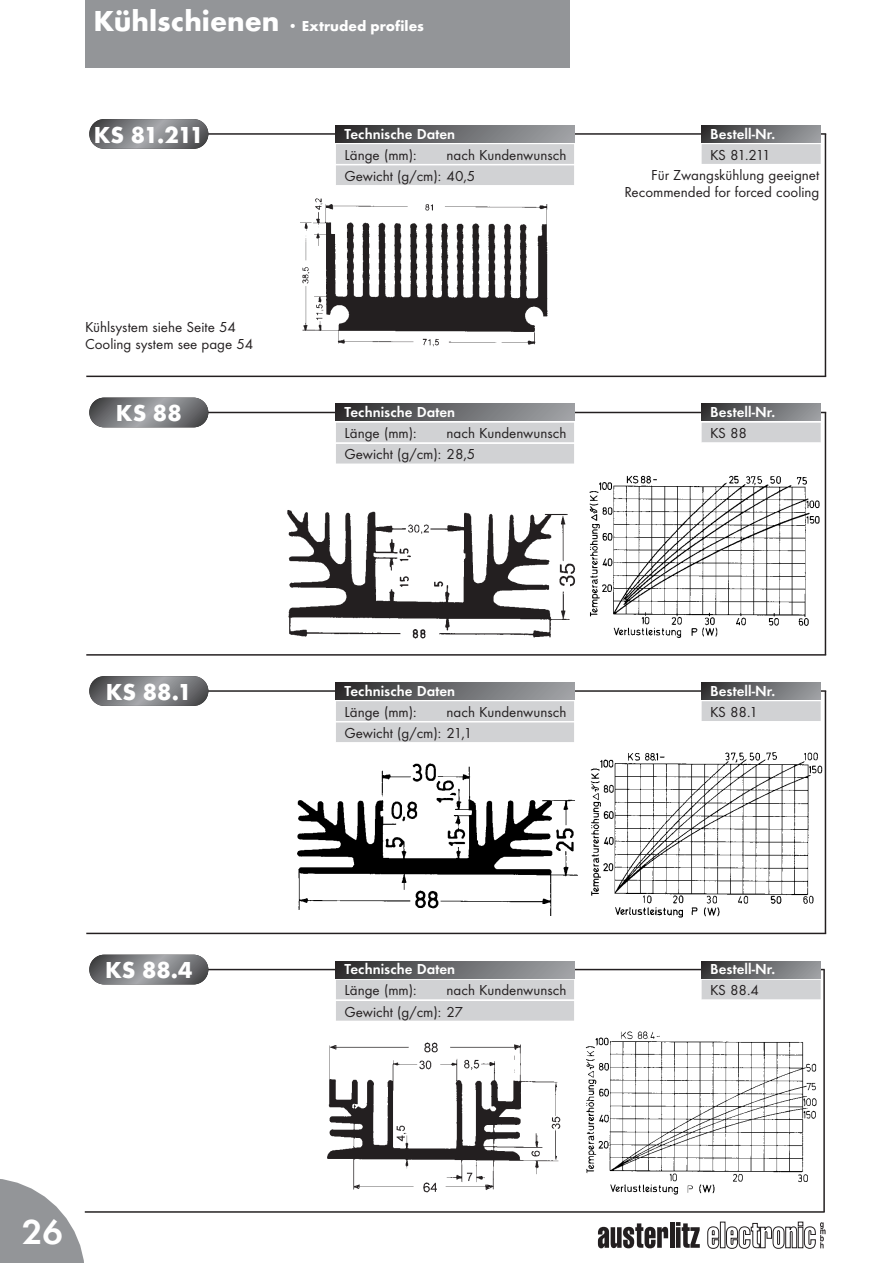
<style>
.page{position:relative;width:893px;height:1263px;background:#fff}
.page>*{position:absolute;margin:0;border:0;box-sizing:border-box;transform-origin:0 0}
.t1{font:600 36px "Futura T";color:#fff}
.t2{font:700 24px "Futura T";color:#fff}
.t3{font:15px/21.3px "Futura T";color:#231f20}
.t4{font:600 15px "Futura T";color:#fff}
.t5{font:700 15px "Futura T";color:#fff}
.s1{font-size:30px}
</style>
<div class="page">
<div style="left:85px;top:0;width:485px;height:68px;background:#939598"></div>
<svg style="left:0;top:1179px;width:85px;height:84px"></svg>
<svg style="left:598px;top:1223px;width:70px;height:25px"></svg>
<hr style="left:670px;top:1222px;width:4px;height:26px;background:#231f20">
<svg style="left:676px;top:1222px;width:24px;height:26px"></svg>
<svg style="left:707px;top:1226px;width:12px;height:23px"></svg>
<div style="left:720px;top:1222px;width:5px;height:26px;border:1px solid #231f20"></div>
<svg style="left:726px;top:1222px;width:99px;height:27px"></svg>
<div style="left:336px;top:144px;width:238px;height:20px;background:#d1d2d4"></div>
<div style="left:336px;top:165px;width:238px;height:20px;background:#d1d2d4"></div>
<hr style="left:99px;top:133px;width:727px;height:2px;background:#231f20">
<hr style="left:825px;top:134px;width:1px;height:242px;background:#231f20">
<hr style="left:86px;top:376px;width:740px;height:1px;background:#231f20">
<div style="left:336px;top:125px;width:238px;height:17px;background:linear-gradient(to right,#2f2f30,#a2a5a9)"></div>
<div style="left:702px;top:144px;width:119px;height:20px;background:#d1d2d4"></div>
<svg style="left:89px;top:119px;width:119px;height:30px"></svg>
<svg style="left:89px;top:119px;width:119px;height:30px;background:#7a7b7e"></svg>
<div style="left:702px;top:125px;width:119px;height:17px;background:linear-gradient(to right,#353435,#9ea0a4)"></div>
<img style="left:300px;top:198px;width:248px;height:149px">
<div style="left:336px;top:423px;width:238px;height:19px;background:#d1d2d4"></div>
<div style="left:336px;top:444px;width:238px;height:20px;background:#d1d2d4"></div>
<hr style="left:99px;top:412px;width:727px;height:1px;background:#231f20">
<hr style="left:825px;top:412px;width:1px;height:243px;background:#231f20">
<hr style="left:86px;top:654px;width:740px;height:2px;background:#231f20">
<div style="left:336px;top:404px;width:238px;height:17px;background:linear-gradient(to right,#302f30,#a3a5a9)"></div>
<img style="left:589px;top:475px;width:231px;height:163px">
<div style="left:702px;top:423px;width:119px;height:19px;background:#d1d2d4"></div>
<svg style="left:89px;top:398px;width:119px;height:29px"></svg>
<svg style="left:89px;top:398px;width:119px;height:29px;background:#7b7c7f"></svg>
<div style="left:702px;top:404px;width:119px;height:17px;background:linear-gradient(to right,#353536,#9ea0a4)"></div>
<img style="left:287px;top:510px;width:288px;height:129px">
<div style="left:336px;top:701px;width:238px;height:20px;background:#d1d2d4"></div>
<div style="left:336px;top:722px;width:238px;height:20px;background:#d1d2d4"></div>
<hr style="left:99px;top:690px;width:727px;height:2px;background:#231f20">
<hr style="left:825px;top:691px;width:1px;height:242px;background:#231f20">
<hr style="left:86px;top:933px;width:740px;height:1px;background:#231f20">
<div style="left:336px;top:682px;width:238px;height:17px;background:linear-gradient(to right,#2f2f30,#a2a5a9)"></div>
<img style="left:590px;top:752px;width:233px;height:166px">
<div style="left:702px;top:701px;width:119px;height:20px;background:#d1d2d4"></div>
<svg style="left:89px;top:676px;width:119px;height:30px"></svg>
<svg style="left:89px;top:676px;width:119px;height:30px;background:#7a7c7e"></svg>
<div style="left:702px;top:682px;width:119px;height:17px;background:linear-gradient(to right,#353435,#9ea0a4)"></div>
<img style="left:297px;top:763px;width:281px;height:153px">
<div style="left:336px;top:980px;width:238px;height:19px;background:#d1d2d4"></div>
<div style="left:336px;top:1001px;width:238px;height:20px;background:#d1d2d4"></div>
<hr style="left:98px;top:969px;width:727px;height:1px;background:#231f20">
<hr style="left:823px;top:969px;width:2px;height:243px;background:#231f20">
<hr style="left:85px;top:1211px;width:740px;height:2px;background:#231f20">
<div style="left:336px;top:961px;width:238px;height:17px;background:linear-gradient(to right,#302f30,#a3a5a9)"></div>
<img style="left:585px;top:1031px;width:232px;height:164px">
<div style="left:702px;top:980px;width:119px;height:19px;background:#d1d2d4"></div>
<svg style="left:89px;top:955px;width:119px;height:29px"></svg>
<svg style="left:89px;top:955px;width:119px;height:29px;background:#7b7c7f"></svg>
<div style="left:702px;top:961px;width:119px;height:17px;background:linear-gradient(to right,#353536,#9ea0a4)"></div>
<img style="left:327px;top:1020px;width:247px;height:173px">
<p class="t5" style="left:94px;top:17px;width:332px"><span class="s1">Kühlschienen</span> • Extruded profiles</p>
<h2 class="t2" style="left:94px;top:120px;width:112px">KS 81.211</h2>
<p class="t4" style="left:344px;top:125px;width:112px">Technische Daten</p>
<p class="t4" style="left:710px;top:125px;width:67px">Bestell-Nr.</p>
<p class="t3" style="left:85px;top:319px;width:170px;line-height:17px">Kühlsystem siehe Seite 54<br>Cooling system see page 54</p>
<p class="t3" style="left:344px;top:144px;width:74px">Länge (mm):</p>
<p class="t3" style="left:344px;top:144px;width:224px;text-indent:102px">nach Kundenwunsch<br>Gewicht (g/cm): 40,5</p>
<p class="t3" style="left:710px;top:144px;width:62px">KS 81.211</p>
<p class="t3" style="left:624px;top:166px;width:197px;line-height:17px;text-align:right">Für Zwangskühlung geeignet<br>Recommended for forced cooling</p>
<h2 class="t2" style="left:116px;top:399px;width:67px">KS 88</h2>
<p class="t4" style="left:344px;top:403px;width:112px">Technische Daten</p>
<p class="t4" style="left:710px;top:403px;width:67px">Bestell-Nr.</p>
<p class="t3" style="left:344px;top:422px;width:74px">Länge (mm):</p>
<p class="t3" style="left:344px;top:422px;width:224px;text-indent:102px">nach Kundenwunsch<br>Gewicht (g/cm): 28,5</p>
<p class="t3" style="left:710px;top:422px;width:39px">KS 88</p>
<h2 class="t2" style="left:106px;top:677px;width:88px">KS 88.1</h2>
<p class="t4" style="left:344px;top:682px;width:112px">Technische Daten</p>
<p class="t4" style="left:710px;top:682px;width:67px">Bestell-Nr.</p>
<p class="t3" style="left:344px;top:701px;width:74px">Länge (mm):</p>
<p class="t3" style="left:344px;top:701px;width:224px;text-indent:102px">nach Kundenwunsch<br>Gewicht (g/cm): 21,1</p>
<p class="t3" style="left:710px;top:701px;width:49px">KS 88.1</p>
<h2 class="t2" style="left:105px;top:956px;width:89px">KS 88.4</h2>
<p class="t4" style="left:344px;top:960px;width:112px">Technische Daten</p>
<p class="t4" style="left:710px;top:960px;width:67px">Bestell-Nr.</p>
<p class="t3" style="left:344px;top:979px;width:74px">Länge (mm):</p>
<p class="t3" style="left:344px;top:979px;width:224px;text-indent:102px">nach Kundenwunsch<br>Gewicht (g/cm): 27</p>
<p class="t3" style="left:710px;top:979px;width:50px">KS 88.4</p>
<h1 class="t1" style="left:22px;top:1211px;width:42px">26</h1>
</div>
